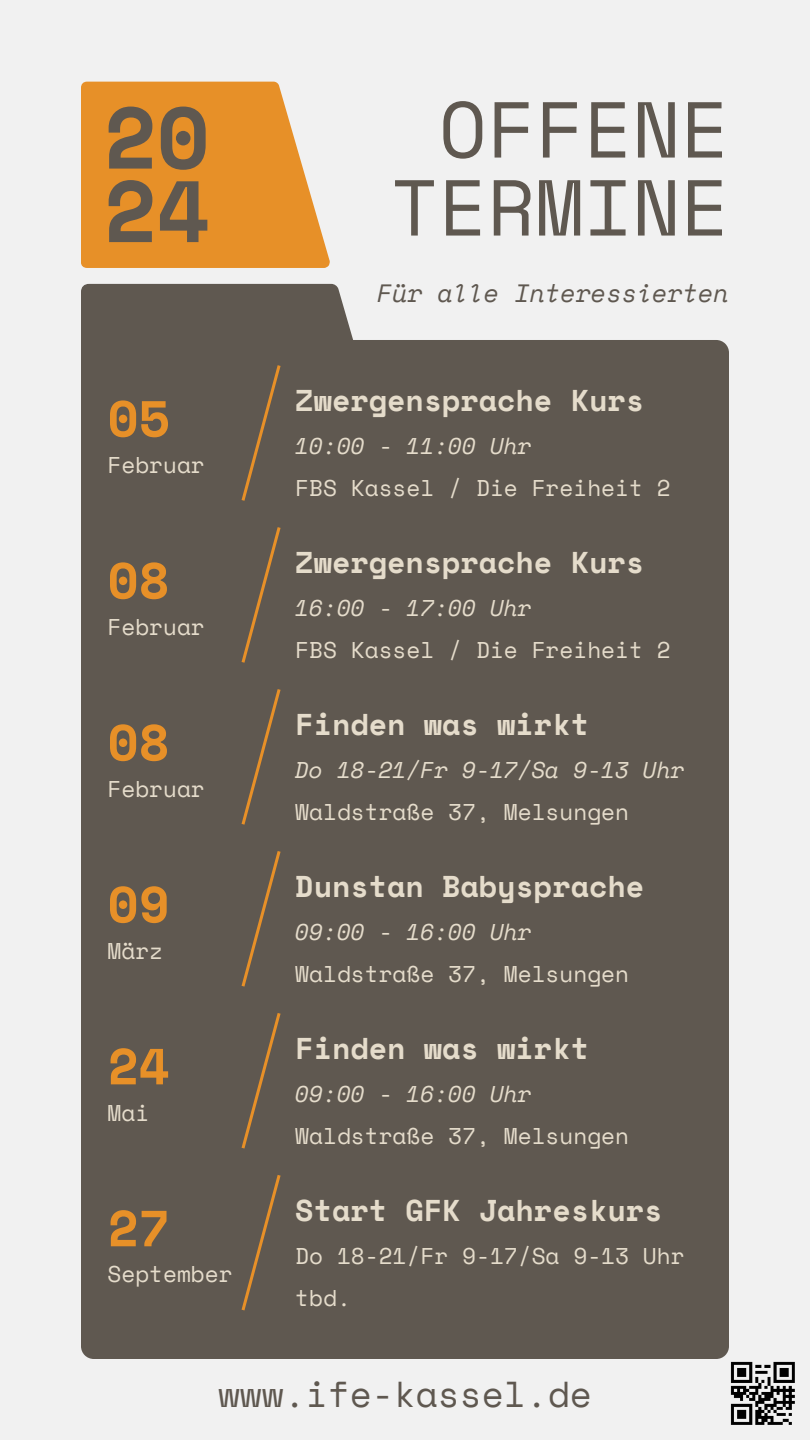
<style>
.page{position:relative;width:810px;height:1440px;background:#f1f1f1}
.page>*{position:absolute;margin:0;border:0;box-sizing:border-box;transform-origin:0 0}
.t1{font:700 86.9px/73.5px "Space Mono";color:#5f5850}
.t2{font:79.1px/78px "Space Mono";color:#5f5850;text-align:right}
.t3{font:700 50.7px "Space Mono";color:#e79028}
.t4{font:35.9px "Space Mono";color:#5f5850}
.t5{font:700 30px "Space Mono";color:#e5dccb}
.t6{font:italic 25px "Space Mono";color:#5f5850}
.t7{font:22.7px "Space Mono";color:#e5dccb}
.t8{font:italic 22.7px "Space Mono";color:#e5dccb}
</style>
<div class="page">
<div style="left:81px;top:340px;width:648px;height:1019px;background:#5f5850"></div>
<div style="left:81px;top:284px;width:324px;height:242px;background:#5f5850"></div>
<svg style="left:81px;top:82px;width:249px;height:186px;background:#e8993c"></svg>
<svg style="left:239px;top:524px;width:44px;height:142px;background:#685b4d"></svg>
<svg style="left:239px;top:686px;width:44px;height:142px;background:#685b4d"></svg>
<svg style="left:239px;top:848px;width:44px;height:142px;background:#685b4d"></svg>
<svg style="left:239px;top:1010px;width:44px;height:142px;background:#685b4d"></svg>
<svg style="left:239px;top:1172px;width:44px;height:142px;background:#685b4d"></svg>
<svg style="left:239px;top:362px;width:44px;height:142px;background:#685b4d"></svg>
<img style="left:730px;top:1361px;width:65px;height:64px">
<p class="t1" style="left:103px;top:99px;width:108px">20<br>24</p>
<p class="t3" style="left:108px;top:380px;width:63px">05</p>
<p class="t7" style="left:108px;top:447px;width:99px">Februar</p>
<p class="t3" style="left:108px;top:542px;width:63px">08</p>
<p class="t7" style="left:108px;top:609px;width:99px">Februar</p>
<p class="t3" style="left:108px;top:704px;width:63px">08</p>
<p class="t7" style="left:108px;top:771px;width:99px">Februar</p>
<p class="t3" style="left:108px;top:866px;width:63px">09</p>
<p class="t7" style="left:108px;top:933px;width:57px">März</p>
<p class="t3" style="left:108px;top:1028px;width:63px">24</p>
<p class="t7" style="left:108px;top:1095px;width:43px">Mai</p>
<p class="t3" style="left:108px;top:1190px;width:63px">27</p>
<p class="t7" style="left:108px;top:1257px;width:127px">September</p>
<p class="t2" style="left:390px;top:89px;width:340px">OFFENE<br>TERMINE</p>
<p class="t6" style="left:377px;top:274px;width:353px">Für alle Interessierten</p>
<p class="t5" style="left:295px;top:378px;width:350px">Zwergensprache Kurs</p>
<p class="t8" style="left:295px;top:429px;width:238px">10:00 - 11:00 Uhr</p>
<p class="t7" style="left:295px;top:471px;width:377px">FBS Kassel / Die Freiheit 2</p>
<p class="t5" style="left:295px;top:540px;width:350px">Zwergensprache Kurs</p>
<p class="t8" style="left:295px;top:590px;width:238px">16:00 - 17:00 Uhr</p>
<p class="t7" style="left:295px;top:633px;width:377px">FBS Kassel / Die Freiheit 2</p>
<p class="t5" style="left:295px;top:702px;width:295px">Finden was wirkt</p>
<p class="t8" style="left:295px;top:752px;width:391px">Do 18-21/Fr 9-17/Sa 9-13 Uhr</p>
<p class="t7" style="left:295px;top:795px;width:335px">Waldstraße 37, Melsungen</p>
<p class="t5" style="left:295px;top:864px;width:350px">Dunstan Babysprache</p>
<p class="t8" style="left:295px;top:914px;width:238px">09:00 - 16:00 Uhr</p>
<p class="t7" style="left:295px;top:957px;width:335px">Waldstraße 37, Melsungen</p>
<p class="t5" style="left:295px;top:1025px;width:295px">Finden was wirkt</p>
<p class="t8" style="left:295px;top:1076px;width:238px">09:00 - 16:00 Uhr</p>
<p class="t7" style="left:295px;top:1119px;width:335px">Waldstraße 37, Melsungen</p>
<p class="t5" style="left:295px;top:1187px;width:369px">Start GFK Jahreskurs</p>
<p class="t7" style="left:295px;top:1238px;width:391px">Do 18-21/Fr 9-17/Sa 9-13 Uhr</p>
<p class="t7" style="left:295px;top:1280px;width:57px">tbd.</p>
<p class="t4" style="left:218px;top:1367px;width:375px">www.ife-kassel.de</p>
</div>
